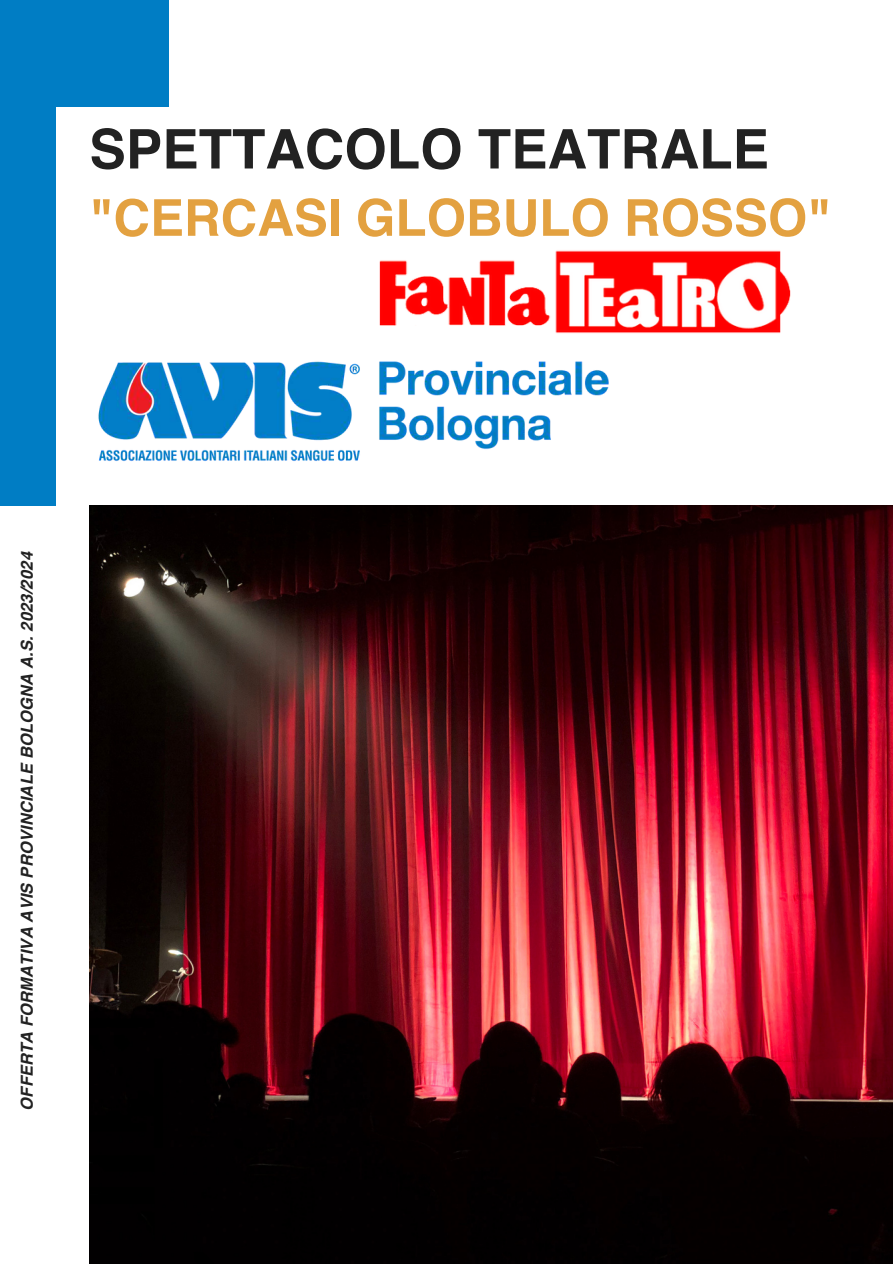
<style>
.page{position:relative;width:893px;height:1264px;background:#fff}
.page>*{position:absolute;margin:0;border:0;box-sizing:border-box;transform-origin:0 0}
.t1{font:700 54.6px "Helvetica";color:#222}
.t2{font:700 50.7px "Helvetica";color:#e3a140}
.t3{font:italic 700 16.5px "Helvetica";letter-spacing:.01em;color:#222}
</style>
<div class="page">
<img style="left:89px;top:506px;width:803px;height:757px">
<div style="left:0;top:54px;width:56px;height:452px;background:#007dc4"></div>
<div style="left:0;top:0;width:168px;height:107px;background:#007dc4"></div>
<img style="left:98px;top:361px;width:511px;height:100px">
<img style="left:379px;top:250px;width:411px;height:84px">
<h1 class="t1" style="left:89px;top:105px;width:681px">SPETTACOLO TEATRALE</h1>
<h2 class="t2" style="left:89px;top:177px;width:743px">"CERCASI GLOBULO ROSSO"</h2>
<p class="t3" style="left:14px;top:1110px;width:560px;rotate:-90deg">OFFERTA FORMATIVA AVIS PROVINCIALE BOLOGNA A.S. 2023/2024</p>
</div>
